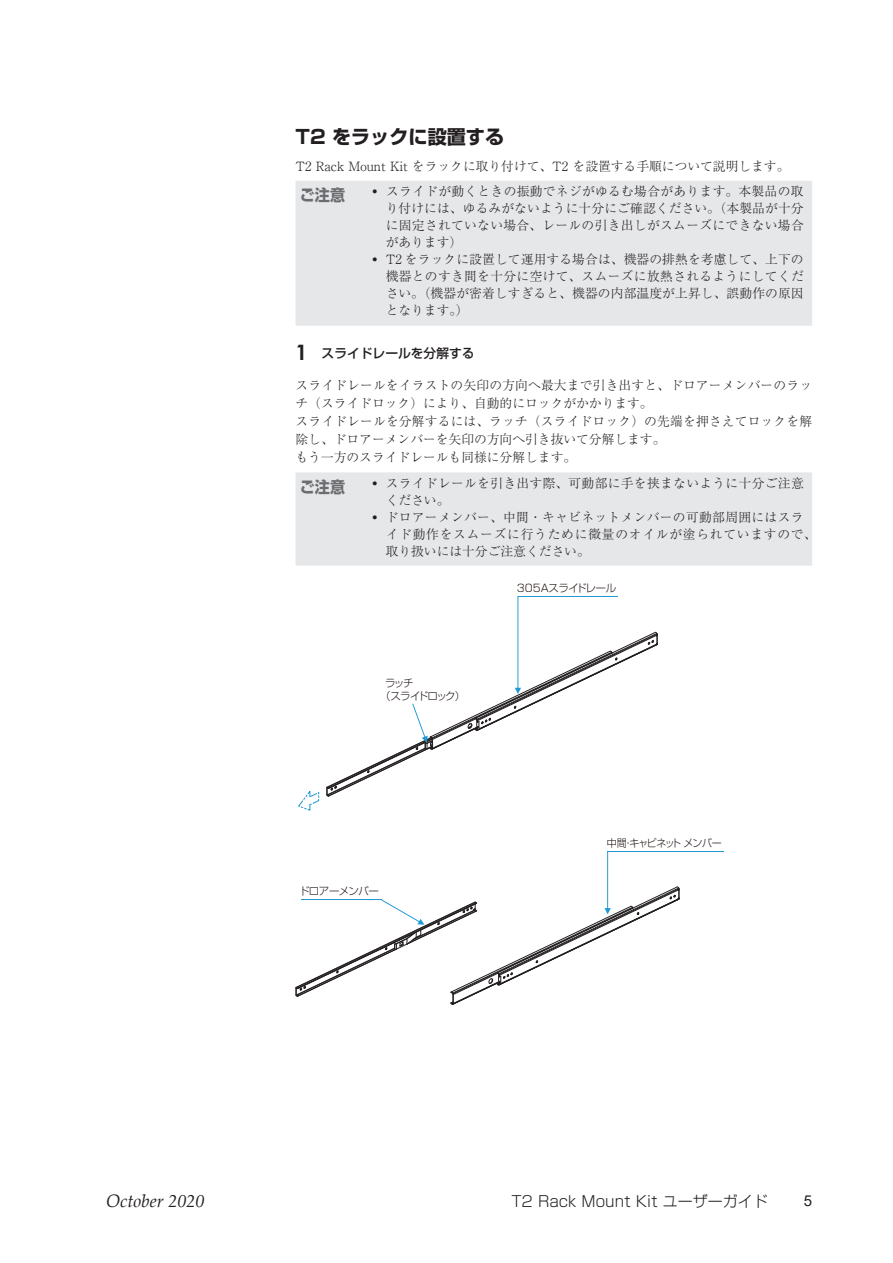
<style>
.page{position:relative;width:893px;height:1263px;background:#fff}
.page>*{position:absolute;margin:0;border:0;box-sizing:border-box;transform-origin:0 0}
.t1{font:700 19.2px "Shin Go Pro";color:#231f20}
.t2{font:italic 18px "Palatino Linotype";color:#231f20}
.t3{font:700 15.9px "Shin Go Pro";color:#6c6d70;scale:.95 1}
.t4{font:300 15px "Shin Go Pro";color:#231f20}
.t5{font:15px "Arial";color:#231f20}
.t6{font:300 12.75px/17px "Ryumin Pro";letter-spacing:.015em;color:#231f20}
.t7{font:500 12.75px "Shin Go Pro";color:#231f20}
.t8{font:300 10.5px "Shin Go Pro";letter-spacing:-.065em;color:#211613;scale:.95 1}
.t9{font:300 10.5px/12.6px "Shin Go Pro";letter-spacing:-.145em;color:#211613}
.t10{font:300 10.5px "Shin Go Pro";letter-spacing:-.035em;color:#211613}
.t11{font:300 10.5px "Shin Go Pro";letter-spacing:-.065em;color:#211613}
.s1{font-family:"Century Gothic";font-weight:700;font-size:21.3px}
</style>
<div class="page">
<div style="left:296px;top:181px;width:516px;height:145px;background:#e6e7e9"></div>
<div style="left:296px;top:472px;width:516px;height:94px;background:#e6e7e9"></div>
<svg style="left:326px;top:596px;width:332px;height:201px"></svg>
<hr style="left:518px;top:596px;width:99px;height:1px;background:#1f98d5">
<svg style="left:296px;top:851px;width:384px;height:154px"></svg>
<hr style="left:608px;top:851px;width:116px;height:1px;background:#1f98d5">
<hr style="left:301px;top:899px;width:80px;height:1px;background:#1f98d5">
<svg style="left:298px;top:791px;width:21px;height:20px"></svg>
<h1 class="t1" style="left:296px;top:122px;width:210px">T2 をラックに設置する</h1>
<p class="t6" style="left:296px;top:156px;width:495px">T2 Rack Mount Kit をラックに取り付けて、T2 を設置する手順について説明します。</p>
<p class="t3" style="left:300px;top:182px;width:49px">ご注意</p>
<p class="t6" style="left:386px;top:182px;width:420px;text-align:justify;text-indent:-14px">• スライドが動くときの振動でネジがゆるむ場合があります。本製品の取り付けには、ゆるみがないように十分にご確認ください。（本製品が十分に固定されていない場合、レールの引き出しがスムーズにできない場合があります）</p>
<p class="t6" style="left:386px;top:250px;width:420px;text-align:justify;text-indent:-14px">• T2 をラックに設置して運用する場合は、機器の排熱を考慮して、上下の機器とのすき間を十分に空けて、スムーズに放熱されるようにしてください。（機器が密着しすぎると、機器の内部温度が上昇し、誤動作の原因となります。）</p>
<p class="t7" style="left:296px;top:343px;width:181px"><span class="s1">1</span> スライドレールを分解する</p>
<p class="t6" style="left:296px;top:375px;width:518px;line-height:18.1px">スライドレールをイラストの矢印の方向へ最大まで引き出すと、ドロアーメンバーのラッチ（スライドロック）により、自動的にロックがかかります。<br>スライドレールを分解するには、ラッチ（スライドロック）の先端を押さえてロックを解除し、ドロアーメンバーを矢印の方向へ引き抜いて分解します。<br>もう一方のスライドレールも同様に分解します。</p>
<p class="t3" style="left:300px;top:474px;width:49px">ご注意</p>
<p class="t6" style="left:386px;top:474px;width:420px;text-indent:-14px">• スライドレールを引き出す際、可動部に手を挟まないように十分ご注意ください。</p>
<p class="t6" style="left:386px;top:508px;width:432px;text-indent:-14px">• ドロアーメンバー、中間・キャビネットメンバーの可動部周囲にはスライド動作をスムーズに行うために微量のオイルが塗られていますので、取り扱いには十分ご注意ください。</p>
<p class="t9" style="left:380px;top:676px;width:87px;text-indent:5px">ラッチ<br>（スライドロック）</p>
<p class="t11" style="left:299px;top:882px;width:81px">ドロアーメンバー</p>
<p class="t10" style="left:517px;top:579px;width:101px">305Aスライドレール</p>
<p class="t8" style="left:607px;top:834px;width:122px">中間・キャビネットメンバー</p>
<h2 class="t2" style="left:106px;top:1188px;width:100px">October 2020</h2>
<p class="t4" style="left:511px;top:1188px;width:258px">T2 Rack Mount Kit ユーザーガイド</p>
<p class="t5" style="left:804px;top:1190px;width:10px">5</p>
</div>
